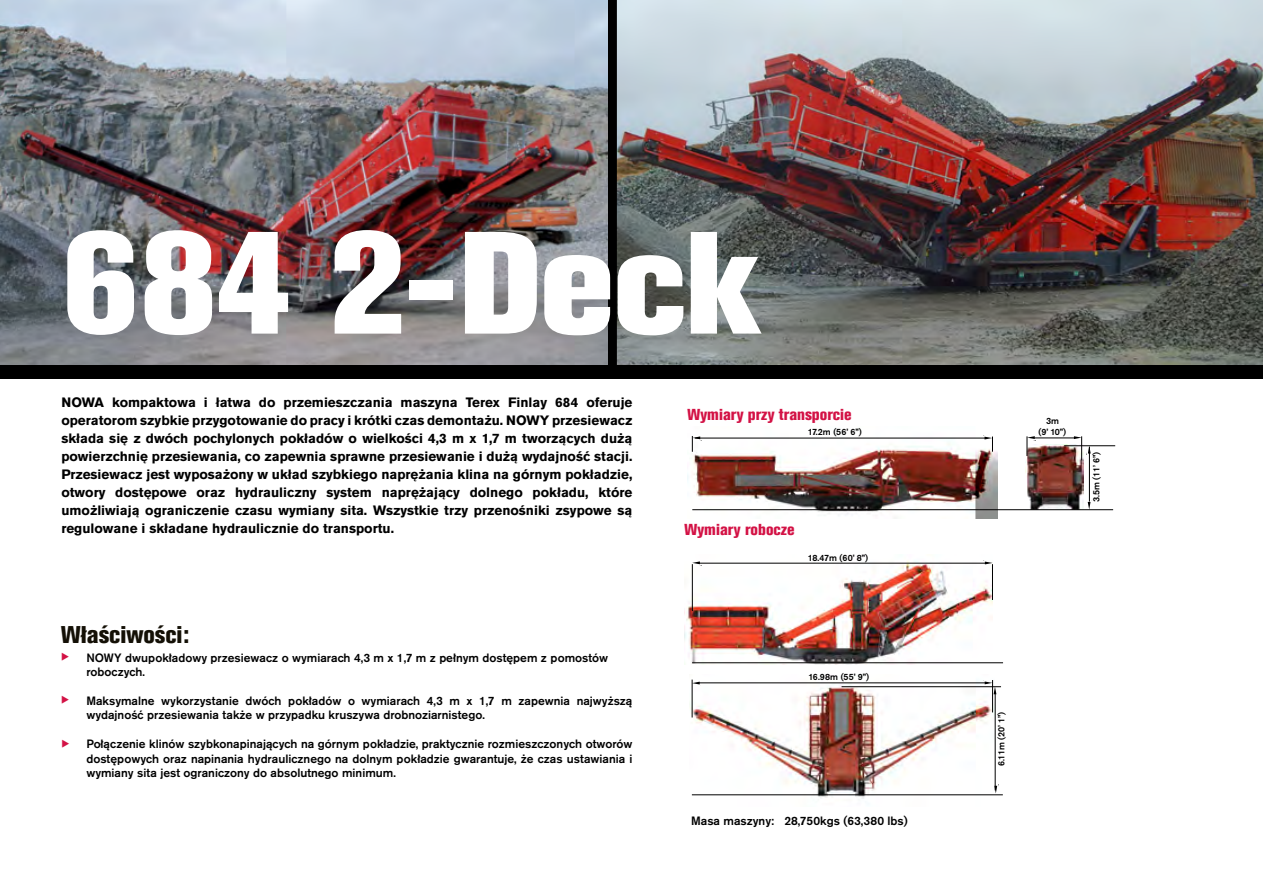
<style>
.page{position:relative;width:1263px;height:893px;background:#fff}
.page>*{position:absolute;margin:0;border:0;box-sizing:border-box;transform-origin:0 0}
.t1{font:800 144px "Akzidenz Grotesk Pro";color:#fff}
.t2{font:800 condensed 24px "Akzidenz Grotesk Pro";color:#141006}
.t3{font:800 condensed 15.75px "Akzidenz Grotesk Pro";color:#d31245}
.t4{font:700 13.5px/18px "Akzidenz Grotesk Pro";color:#000;text-align:justify}
.t5{font:500 12px/14.4px "Akzidenz Grotesk Pro";color:#000}
.t6{font:500 9px/10.8px "Akzidenz Grotesk Pro";color:#000;text-align:center}
</style>
<div class="page">
<img style="left:616px;top:0;width:647px;height:365px">
<img style="left:0;top:0;width:608px;height:365px">
<div style="left:608px;top:0;width:8px;height:365px;background:#000"></div>
<div style="left:0;top:365px;width:1263px;height:14px;background:#000"></div>
<img style="left:685px;top:560px;width:307px;height:105px">
<hr style="left:692px;top:662px;width:311px;height:1px;background:#000">
<hr style="left:692px;top:564px;width:1px;height:47px;background:#000">
<hr style="left:992px;top:564px;width:1px;height:36px;background:#000">
<svg style="left:692px;top:561px;width:8px;height:3px"></svg>
<svg style="left:985px;top:562px;width:7px;height:2px"></svg>
<hr style="left:698px;top:563px;width:288px;height:1px;background:#000">
<img style="left:691px;top:435px;width:307px;height:84px">
<img style="left:1025px;top:444px;width:58px;height:65px">
<hr style="left:692px;top:509px;width:421px;height:1px;background:#000">
<hr style="left:695px;top:438px;width:290px;height:1px;background:#000">
<svg style="left:692px;top:436px;width:8px;height:16px"></svg>
<svg style="left:984px;top:437px;width:9px;height:15px"></svg>
<svg style="left:1074px;top:436px;width:8px;height:24px"></svg>
<svg style="left:1027px;top:436px;width:8px;height:20px"></svg>
<hr style="left:1034px;top:438px;width:41px;height:1px;background:#000">
<hr style="left:1064px;top:445px;width:51px;height:1px;background:#000">
<hr style="left:1089px;top:447px;width:1px;height:55px;background:#000">
<svg style="left:1088px;top:502px;width:2px;height:8px"></svg>
<svg style="left:1088px;top:446px;width:3px;height:7px"></svg>
<img style="left:690px;top:679px;width:304px;height:120px">
<hr style="left:692px;top:794px;width:311px;height:1px;background:#000">
<hr style="left:692px;top:680px;width:1px;height:37px;background:#000">
<hr style="left:992px;top:680px;width:1px;height:32px;background:#000">
<svg style="left:692px;top:682px;width:8px;height:2px"></svg>
<hr style="left:699px;top:683px;width:288px;height:1px;background:#000">
<hr style="left:841px;top:686px;width:160px;height:1px;background:#000">
<hr style="left:995px;top:693px;width:1px;height:97px;background:#000">
<svg style="left:985px;top:681px;width:11px;height:13px"></svg>
<svg style="left:994px;top:786px;width:3px;height:7px"></svg>
<h1 class="t1" style="left:63px;top:190px;width:700px">684 2-Deck</h1>
<p class="t4" style="left:61px;top:393px;width:573px">NOWA kompaktowa i łatwa do przemieszczania maszyna Terex Finlay 684 oferuje operatorom szybkie przygotowanie do pracy i krótki czas demontażu. NOWY przesiewacz składa się z dwóch pochylonych pokładów o wielkości 4,3 m x 1,7 m tworzących dużą powierzchnię przesiewania, co zapewnia sprawne przesiewanie i dużą wydajność stacji.<br>Przesiewacz jest wyposażony w układ szybkiego naprężania klina na górnym pokładzie, otwory dostępowe oraz hydrauliczny system naprężający dolnego pokładu, które umożliwiają ograniczenie czasu wymiany sita. Wszystkie trzy przenośniki zsypowe są regulowane i składane hydraulicznie do transportu.</p>
<h2 class="t2" style="left:61px;top:619px;width:130px">Właściwości:</h2>
<p class="t5" style="left:86px;top:650px;width:523px">NOWY dwupokładowy przesiewacz o wymiarach 4,3 m x 1,7 m z pełnym dostępem z pomostów roboczych.</p>
<p class="t5" style="left:86px;top:693px;width:547px">Maksymalne wykorzystanie dwóch pokładów o wymiarach 4,3 m x 1,7 m zapewnia najwyższą wydajność przesiewania także w przypadku kruszywa drobnoziarnistego.</p>
<p class="t5" style="left:86px;top:736px;width:547px;text-align:justify">Połączenie klinów szybkonapinających na górnym pokładzie, praktycznie rozmieszczonych otworów dostępowych oraz napinania hydraulicznego na dolnym pokładzie gwarantuje, że czas ustawiania i wymiany sita jest ograniczony do absolutnego minimum.</p>
<p class="t3" style="left:688px;top:404px;width:166px">Wymiary przy transporcie</p>
<p class="t6" style="left:808px;top:426px;width:55px">17.2m (56’ 6”)</p>
<p class="t6" style="left:1038px;top:416px;width:29px">3m<br>(9’ 10”)</p>
<p class="t3" style="left:685px;top:520px;width:111px">Wymiary robocze</p>
<p class="t6" style="left:808px;top:552px;width:62px">18.47m (60’ 8”)</p>
<p class="t6" style="left:808px;top:671px;width:62px">16.98m (55’ 9”)</p>
<p class="t5" style="left:691px;top:813px;width:218px">Masa maszyny: 28,750kgs (63,380 lbs)</p>
<p class="t6" style="left:996px;top:766px;width:56px;rotate:-90deg">6.11m (20’ 1”)</p>
<p class="t6" style="left:1091px;top:502px;width:51px;rotate:-90deg">3.5m (11’ 6”)</p>
</div>
